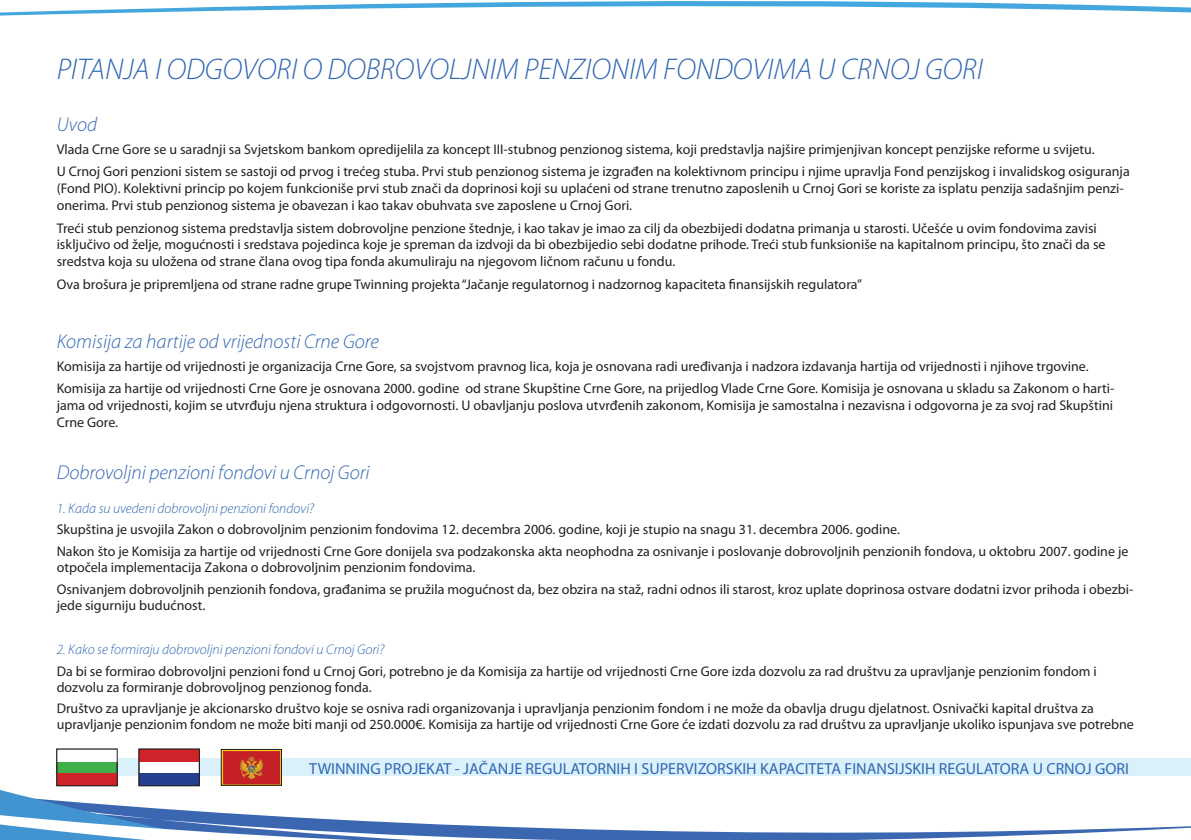
<style>
.page{position:relative;width:1191px;height:840px;background:#fff}
.page>*{position:absolute;margin:0;border:0;box-sizing:border-box;transform-origin:0 0}
.t1{font:italic 300 30px "Myriad Pro";color:#3167b2}
.t2{font:italic 300 20px "Myriad Pro";color:#3167b2}
.t3{font:16px "Myriad Pro";color:#3167b2}
.t4{font:14px/16.8px "Myriad Pro";color:#231f20}
.t5{font:italic 300 14px "Myriad Pro";color:#3167b2}
</style>
<div class="page">
<svg style="left:0;top:1px;width:1191px;height:15px"></svg>
<svg style="left:0;top:748px;width:1191px;height:91px"></svg>
<div style="left:221px;top:748px;width:61px;height:37px;border:1px solid #231f20"></div>
<h1 class="t1" style="left:57px;top:51px;width:928px">PITANJA I ODGOVORI O DOBROVOLJNIM PENZIONIM FONDOVIMA U CRNOJ GORI</h1>
<h2 class="t2" style="left:57px;top:113px;width:42px">Uvod</h2>
<p class="t4" style="left:57px;top:138px;width:1074px;line-height:22.4px">Vlada Crne Gore se u saradnji sa Svjetskom bankom opredijelila za koncept III-stubnog penzionog sistema, koji predstavlja najšire primjenjivan koncept penzijske reforme u svijetu.<br>U Crnoj Gori penzioni sistem se sastoji od prvog i trećeg stuba. Prvi stub penzionog sistema je izgrađen na kolektivnom principu i njime upravlja Fond penzijskog i invalidskog osiguranja</p>
<p class="t4" style="left:57px;top:180px;width:1068px">(Fond PIO). Kolektivni princip po kojem funkcioniše prvi stub znači da doprinosi koji su uplaćeni od strane trenutno zaposlenih u Crnoj Gori se koriste za isplatu penzija sadašnjim penzi&shy;onerima. Prvi stub penzionog sistema je obavezan i kao takav obuhvata sve zaposlene u Crnoj Gori.</p>
<p class="t4" style="left:57px;top:219px;width:1050px">Treći stub penzionog sistema predstavlja sistem dobrovoljne penzione štednje, i kao takav je imao za cilj da obezbijedi dodatna primanja u starosti. Učešće u ovim fondovima zavisi isključivo od želje, mogućnosti i sredstava pojedinca koje je spreman da izdvoji da bi obezbijedio sebi dodatne prihode. Treći stub funksioniše na kapitalnom principu, što znači da se sredstva koja su uložena od strane člana ovog tipa fonda akumuliraju na njegovom ličnom računu u fondu.</p>
<p class="t4" style="left:57px;top:275px;width:807px">Ova brošura je pripremljena od strane radne grupe Twinning projekta “Jačanje regulatornog i nadzornog kapaciteta finansijskih regulatora”</p>
<h2 class="t2" style="left:57px;top:329px;width:324px">Komisija za hartije od vrijednosti Crne Gore</h2>
<p class="t4" style="left:57px;top:354px;width:1059px;line-height:22.4px">Komisija za hartije od vrijednosti je organizacija Crne Gore, sa svojstvom pravnog lica, koja je osnovana radi uređivanja i nadzora izdavanja hartija od vrijednosti i njihove trgovine.<br>Komisija za hartije od vrijednosti Crne Gore je osnovana 2000. godine od strane Skupštine Crne Gore, na prijedlog Vlade Crne Gore. Komisija je osnovana u skladu sa Zakonom o harti-</p>
<p class="t4" style="left:57px;top:396px;width:1058px">jama od vrijednosti, kojim se utvrđuju njena struktura i odgovornosti. U obavljanju poslova utvrđenih zakonom, Komisija je samostalna i nezavisna i odgovorna je za svoj rad Skupštini<br>Crne Gore.</p>
<h2 class="t2" style="left:57px;top:460px;width:314px">Dobrovoljni penzioni fondovi u Crnoj Gori</h2>
<p class="t5" style="left:57px;top:499px;width:259px">1. Kada su uvedeni dobrovoljni penzioni fondovi?</p>
<p class="t4" style="left:57px;top:518px;width:1073px;line-height:21.6px">Skupština je usvojila Zakon o dobrovoljnim penzionim fondovima 12. decembra 2006. godine, koji je stupio na snagu 31. decembra 2006. godine.<br>Nakon što je Komisija za hartije od vrijednosti Crne Gore donijela sva podzakonska akta neophodna za osnivanje i poslovanje dobrovoljnih penzionih fondova, u oktobru 2007. godine je</p>
<p class="t4" style="left:57px;top:556px;width:1078px;line-height:21.6px">otpočela implementacija Zakona o dobrovoljnim penzionim fondovima.<br>Osnivanjem dobrovoljnih penzionih fondova, građanima se pružila mogućnost da, bez obzira na staž, radni odnos ili starost, kroz uplate doprinosa ostvare dodatni izvor prihoda i obezbi-</p>
<p class="t4" style="left:57px;top:596px;width:150px">jede sigurniju budućnost.</p>
<p class="t5" style="left:57px;top:640px;width:329px">2. Kako se formiraju dobrovoljni penzioni fondovi u Crnoj Gori?</p>
<p class="t4" style="left:57px;top:662px;width:1041px;line-height:16px">Da bi se formirao dobrovoljni penzioni fond u Crnoj Gori, potrebno je da Komisija za hartije od vrijednosti Crne Gore izda dozvolu za rad društvu za upravljanje penzionim fondom i dozvolu za formiranje dobrovoljnog penzionog fonda.</p>
<p class="t4" style="left:57px;top:700px;width:1078px;line-height:16px">Društvo za upravljanje je akcionarsko društvo koje se osniva radi organizovanja i upravljanja penzionim fondom i ne može da obavlja drugu djelatnost. Osnivački kapital društva za upravljanje penzionim fondom ne može biti manji od 250.000€. Komisija za hartije od vrijednosti Crne Gore će izdati dozvolu za rad društvu za upravljanje ukoliko ispunjava sve potrebne</p>
<p class="t3" style="left:309px;top:758px;width:821px">TWINNING PROJEKAT - JAČANJE REGULATORNIH I SUPERVIZORSKIH KAPACITETA FINANSIJSKIH REGULATORA U CRNOJ GORI</p>
</div>
